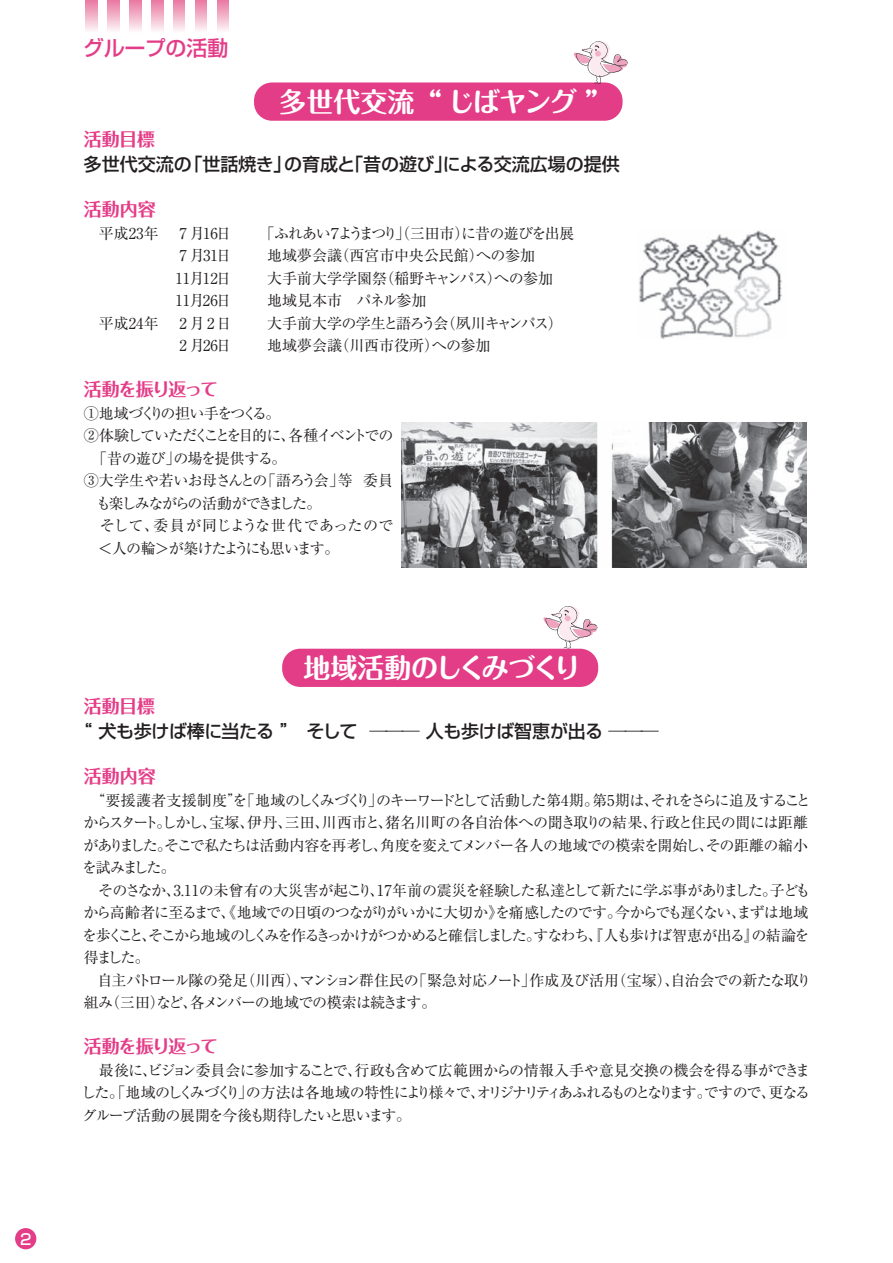
<style>
.page{position:relative;width:893px;height:1263px;background:#fff}
.page>*{position:absolute;margin:0;border:0;box-sizing:border-box;transform-origin:0 0}
.t1{font:700 27px "Maru Fo Pro";letter-spacing:-.02em;color:#fff}
.t2{font:700 27px "Maru Fo Pro";letter-spacing:-.055em;color:#fff}
.t3{font:500 21px "Shin Go Pro";letter-spacing:-.01em;color:#e43d88}
.t4{font:500 18px "Shin Go Pro";letter-spacing:-.01em;color:#231f20}
.t5{font:700 18px "Folk Pro";letter-spacing:-.02em;color:#e43d88}
.t6{font:700 18px "Folk Pro";letter-spacing:-.09em;color:#e43d88}
.t7{font:15px/22.5px "Ryumin Pro";letter-spacing:-.065em;color:#231f20}
.t8{font:15px "Ryumin Pro";color:#231f20}
.t9{font:15px "Ryumin Pro";letter-spacing:-.12em;color:#231f20}
.t10{font:15px "Ryumin Pro";letter-spacing:-.04em;color:#231f20}
.t11{font:15px "Ryumin Pro";letter-spacing:.025em;color:#231f20}
.t12{font:15px "Ryumin Pro";letter-spacing:-.14em;color:#231f20}
.t13{font:15px "Ryumin Pro";letter-spacing:-.125em;color:#231f20}
.t14{font:15px "Ryumin Pro";letter-spacing:-.1em;color:#231f20}
.t15{font:15px "Ryumin Pro";letter-spacing:-.035em;color:#231f20}
.t16{font:500 15px "Shin Go Pr 6 N";color:#fff}
.s1{font-weight:300;font-stretch:expanded}
</style>
<div class="page">
<div style="left:15px;top:1228px;width:21px;height:21px;background:#e43d88;border-radius:50%"></div>
<svg style="left:86px;top:0;width:11px;height:31px"></svg>
<svg style="left:107px;top:0;width:12px;height:31px"></svg>
<svg style="left:129px;top:0;width:12px;height:31px"></svg>
<svg style="left:151px;top:0;width:12px;height:31px"></svg>
<svg style="left:173px;top:0;width:12px;height:31px"></svg>
<svg style="left:195px;top:0;width:12px;height:31px"></svg>
<svg style="left:217px;top:0;width:12px;height:31px"></svg>
<div style="left:254px;top:82px;width:369px;height:39px;background:#e43d88;border-radius:18px"></div>
<svg style="left:570px;top:41px;width:58px;height:43px"></svg>
<svg style="left:539px;top:606px;width:59px;height:43px"></svg>
<div style="left:282px;top:649px;width:316px;height:38px;background:#e43d88;border-radius:18px"></div>
<img style="left:639px;top:230px;width:143px;height:109px">
<img style="left:402px;top:423px;width:404px;height:144px">
<p class="t16" style="left:20px;top:1226px;width:13px">2</p>
<h2 class="t3" style="left:83px;top:31px;width:147px">グループの活動</h2>
<h1 class="t1" style="left:279px;top:80px;width:335px">多世代交流“ じばヤング ”</h1>
<p class="t5" style="left:84px;top:123px;width:73px">活動目標</p>
<p class="t4" style="left:84px;top:149px;width:537px">多世代交流の「世話焼き」の育成と｢昔の遊び｣による交流広場の提供</p>
<p class="t5" style="left:84px;top:194px;width:74px">活動内容</p>
<p class="t7" style="left:84px;top:221px;width:77px">　平成23年</p>
<p class="t7" style="left:180px;top:221px;width:53px">7 月16日</p>
<p class="t7" style="left:267px;top:221px;width:309px">｢ふれあい７ようまつり｣（三田市）に昔の遊びを出展</p>
<p class="t7" style="left:180px;top:243px;width:53px">7 月31日</p>
<p class="t8" style="left:267px;top:244px;width:270px">地域夢会議（西宮市中央公民館）への参加</p>
<p class="t7" style="left:175px;top:266px;width:57px">11月12日</p>
<p class="t8" style="left:267px;top:266px;width:288px">大手前大学学園祭（稲野キャンパス）への参加</p>
<p class="t7" style="left:175px;top:288px;width:57px">11月26日</p>
<p class="t8" style="left:267px;top:289px;width:161px">地域見本市　パネル参加</p>
<p class="t7" style="left:84px;top:311px;width:77px">　平成24年</p>
<p class="t7" style="left:180px;top:311px;width:53px">2 月 2 日</p>
<p class="t7" style="left:267px;top:311px;width:297px">大手前大学の学生と語ろう会（夙川キャンパス）</p>
<p class="t7" style="left:180px;top:333px;width:53px">2 月26日</p>
<p class="t8" style="left:267px;top:334px;width:225px">地域夢会議（川西市役所）への参加</p>
<p class="t6" style="left:84px;top:374px;width:136px">活動を振り返って</p>
<p class="t14" style="left:84px;top:401px;width:206px">①地域づくりの担い手をつくる。　</p>
<p class="t9" style="left:84px;top:424px;width:311px">②体験していただくことを目的に、各種イベントでの</p>
<p class="t15" style="left:92px;top:446px;width:196px">「昔の遊び」の場を提供する。</p>
<p class="t10" style="left:84px;top:469px;width:311px">③大学生や若いお母さんとの「語ろう会」等 委員</p>
<p class="t13" style="left:96px;top:491px;width:227px">も楽しみながらの活動ができました。</p>
<p class="t11" style="left:84px;top:514px;width:311px">　そして、委員が同じような世代であったので</p>
<p class="t12" style="left:84px;top:536px;width:257px">　＜人の輪＞が築けたようにも思います。</p>
<h1 class="t2" style="left:303px;top:646px;width:279px">地域活動のしくみづくり</h1>
<p class="t5" style="left:84px;top:690px;width:73px">活動目標</p>
<p class="t4" style="left:74px;top:717px;width:586px">“ 犬も歩けば棒に当たる ”　そして <span class="s1">―――</span> 人も歩けば智恵が出る <span class="s1">―――</span></p>
<p class="t5" style="left:84px;top:761px;width:74px">活動内容</p>
<p class="t7" style="left:82px;top:788px;width:731px">　“要援護者支援制度”を「地域のしくみづくり」のキーワードとして活動した第4期。第5期は、それをさらに追及することからスタート。しかし、宝塚、伊丹、三田、川西市と、猪名川町の各自治体への聞き取りの結果、行政と住民の間には距離がありました。そこで私たちは活動内容を再考し、角度を変えてメンバー各人の地域での模索を開始し、その距離の縮小を試みました。<br>　そのさなか、3.11の未曾有の大災害が起こり、17年前の震災を経験した私達として新たに学ぶ事がありました。子どもから高齢者に至るまで、《地域での日頃のつながりがいかに大切か》を痛感したのです。今からでも遅くない、まずは地域を歩くこと、そこから地域のしくみを作るきっかけがつかめると確信しました。すなわち、『人も歩けば智恵が出る』の結論を得ました。<br>　自主パトロール隊の発足（川西）、マンション群住民の「緊急対応ノート」作成及び活用（宝塚）、自治会での新たな取り組み（三田）など、各メンバーの地域での模索は続きます。</p>
<p class="t6" style="left:84px;top:1031px;width:136px">活動を振り返って</p>
<p class="t7" style="left:81px;top:1058px;width:730px;text-align:justify">　最後に、ビジョン委員会に参加することで、行政も含めて広範囲からの情報入手や意見交換の機会を得る事ができました。「地域のしくみづくり」の方法は各地域の特性により様々で、オリジナリティあふれるものとなります。ですので、更なるグループ活動の展開を今後も期待したいと思います。</p>
</div>
